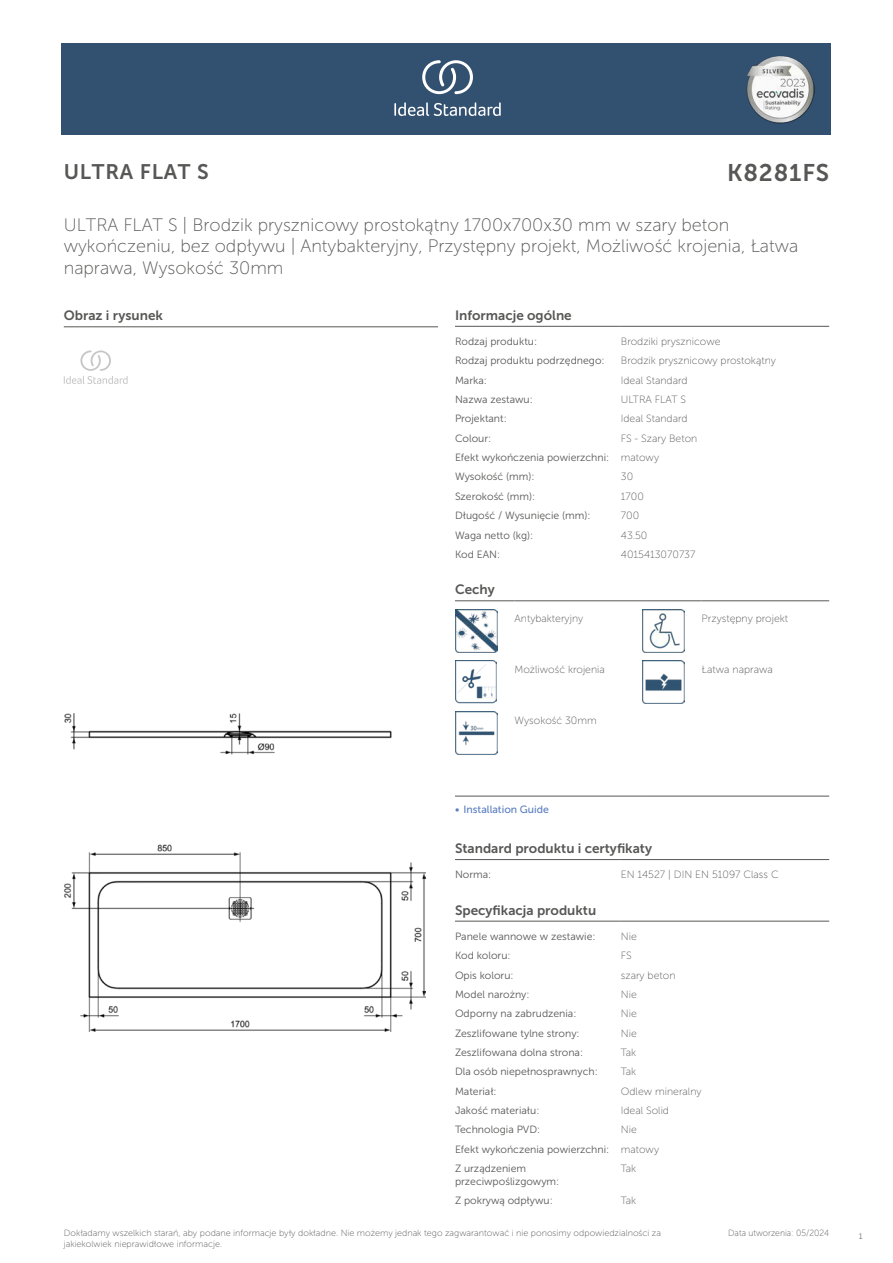
<style>
.page{position:relative;width:893px;height:1263px;background:#fff}
.page>*{position:absolute;margin:0;border:0;box-sizing:border-box;transform-origin:0 0}
.t1{font:24px "Museo Sans 700";letter-spacing:.035em;color:#575756}
.t2{font:21px "Museo Sans 700";letter-spacing:.035em;color:#575756}
.t3{font:18px/21.6px "Museo Sans 100";color:#575756}
.t4{font:13.5px "Museo Sans 700";color:#575756}
.t5{font:10.5px/19.4px "Museo Sans 300";color:#575756}
.t6{font:10.5px "Museo Sans 100";color:#575756}
.t7{font:10.5px "Museo Sans 500";color:#5b7ebf}
.t8{font:9px/10.8px "Museo Sans 100";color:#575756}
.t9{font:9px "Museo Sans 100";color:#575756;scale:.95 1}
.t10{font:300 9px "Calibri";color:#575756;scale:.95 1}
.s1{font-family:"Museo Sans 100"}
</style>
<div class="page">
<div style="left:62px;top:43px;width:769px;height:91px;background:#325070"></div>
<hr style="left:455px;top:326px;width:166px;height:1px;background:#575756">
<hr style="left:621px;top:326px;width:208px;height:1px;background:#575756">
<hr style="left:455px;top:600px;width:59px;height:1px;background:#575756">
<hr style="left:514px;top:600px;width:128px;height:1px;background:#575756">
<hr style="left:642px;top:600px;width:60px;height:1px;background:#575756">
<hr style="left:702px;top:600px;width:127px;height:1px;background:#575756">
<img style="left:455px;top:609px;width:42px;height:43px">
<img style="left:642px;top:609px;width:43px;height:43px">
<img style="left:456px;top:660px;width:41px;height:43px">
<img style="left:642px;top:660px;width:43px;height:43px">
<img style="left:455px;top:711px;width:42px;height:43px">
<hr style="left:455px;top:796px;width:187px;height:1px;background:#575756">
<hr style="left:642px;top:796px;width:187px;height:1px;background:#575756">
<hr style="left:455px;top:859px;width:166px;height:1px;background:#575756">
<hr style="left:621px;top:859px;width:208px;height:1px;background:#575756">
<hr style="left:455px;top:921px;width:166px;height:1px;background:#575756">
<hr style="left:621px;top:921px;width:208px;height:1px;background:#575756">
<img style="left:64px;top:714px;width:361px;height:317px">
<hr style="left:64px;top:327px;width:374px;height:1px;background:#575756">
<svg style="left:64px;top:350px;width:64px;height:34px"></svg>
<svg style="left:394px;top:102px;width:107px;height:14px"></svg>
<svg style="left:422px;top:60px;width:51px;height:34px"></svg>
<img style="left:746px;top:56px;width:68px;height:67px">
<h2 class="t2" style="left:64px;top:160px;width:146px">ULTRA FLAT S</h2>
<h1 class="t1" style="left:727px;top:160px;width:104px">K8281FS</h1>
<h3 class="t3" style="left:64px;top:214px;width:736px">ULTRA FLAT S | Brodzik prysznicowy prostokątny 1700x700x30 mm w szary beton wykończeniu, bez odpływu | Antybakteryjny, Przystępny projekt, Możliwość krojenia, Łatwa naprawa, Wysokość 30mm</h3>
<p class="t4" style="left:64px;top:308px;width:101px">Obraz i rysunek</p>
<p class="t4" style="left:455px;top:308px;width:118px">Informacje ogólne</p>
<p class="t5" style="left:455px;top:332px;width:84px">Rodzaj produktu:</p>
<p class="t6" style="left:621px;top:336px;width:101px">Brodziki prysznicowe</p>
<p class="t5" style="left:455px;top:351px;width:151px">Rodzaj produktu podrzędnego:</p>
<p class="t6" style="left:621px;top:355px;width:157px">Brodzik prysznicowy prostokątny</p>
<p class="t5" style="left:455px;top:370px;width:33px">Marka:</p>
<p class="t6" style="left:621px;top:374px;width:68px">Ideal Standard</p>
<p class="t5" style="left:455px;top:390px;width:79px">Nazwa zestawu:</p>
<p class="t6" style="left:621px;top:394px;width:67px">ULTRA FLAT S</p>
<p class="t5" style="left:455px;top:409px;width:53px">Projektant:</p>
<p class="t6" style="left:621px;top:413px;width:68px">Ideal Standard</p>
<p class="t5" style="left:455px;top:429px;width:38px">Colour:</p>
<p class="t6" style="left:621px;top:433px;width:78px">FS - Szary Beton</p>
<p class="t5" style="left:455px;top:448px;width:206px">Efekt wykończenia powierzchni: <span class="s1">matowy<br></span>Wysokość (mm):</p>
<p class="t6" style="left:621px;top:471px;width:14px">30</p>
<p class="t5" style="left:455px;top:487px;width:82px">Szerokość (mm):</p>
<p class="t6" style="left:621px;top:491px;width:25px">1700</p>
<p class="t5" style="left:455px;top:506px;width:137px">Długość / Wysunięcie (mm):</p>
<p class="t6" style="left:621px;top:510px;width:20px">700</p>
<p class="t5" style="left:455px;top:525px;width:80px">Waga netto (kg):</p>
<p class="t6" style="left:621px;top:529px;width:28px">43.50</p>
<p class="t5" style="left:455px;top:545px;width:47px">Kod EAN:</p>
<p class="t6" style="left:621px;top:549px;width:76px">4015413070737</p>
<p class="t4" style="left:455px;top:582px;width:41px">Cechy</p>
<p class="t6" style="left:514px;top:612px;width:70px">Antybakteryjny</p>
<p class="t6" style="left:702px;top:612px;width:88px">Przystępny projekt</p>
<p class="t6" style="left:514px;top:663px;width:92px">Możliwość krojenia</p>
<p class="t6" style="left:702px;top:663px;width:73px">Łatwa naprawa</p>
<p class="t6" style="left:514px;top:714px;width:84px">Wysokość 30mm</p>
<p class="t7" style="left:455px;top:803px;width:95px">• Installation Guide</p>
<p class="t4" style="left:455px;top:841px;width:199px">Standard produktu i certyfikaty</p>
<p class="t5" style="left:455px;top:865px;width:38px">Norma:</p>
<p class="t6" style="left:621px;top:869px;width:159px">EN 14527 | DIN EN 51097 Class C</p>
<p class="t4" style="left:455px;top:902px;width:143px">Specyfikacja produktu</p>
<p class="t5" style="left:455px;top:927px;width:142px">Panele wannowe w zestawie:</p>
<p class="t6" style="left:621px;top:931px;width:17px">Nie</p>
<p class="t5" style="left:455px;top:946px;width:57px">Kod koloru:</p>
<p class="t6" style="left:621px;top:950px;width:12px">FS</p>
<p class="t5" style="left:455px;top:965px;width:60px">Opis koloru:</p>
<p class="t6" style="left:621px;top:969px;width:56px">szary beton</p>
<p class="t5" style="left:455px;top:985px;width:76px">Model narożny:</p>
<p class="t6" style="left:621px;top:989px;width:17px">Nie</p>
<p class="t5" style="left:455px;top:1004px;width:123px">Odporny na zabrudzenia:</p>
<p class="t6" style="left:621px;top:1008px;width:17px">Nie</p>
<p class="t5" style="left:455px;top:1023px;width:126px">Zeszlifowane tylne strony:</p>
<p class="t6" style="left:621px;top:1027px;width:17px">Nie</p>
<p class="t5" style="left:455px;top:1043px;width:130px">Zeszlifowana dolna strona:</p>
<p class="t6" style="left:621px;top:1047px;width:17px">Tak</p>
<p class="t5" style="left:455px;top:1062px;width:144px">Dla osób niepełnosprawnych:</p>
<p class="t6" style="left:621px;top:1066px;width:17px">Tak</p>
<p class="t5" style="left:455px;top:1081px;width:43px">Materiał:</p>
<p class="t6" style="left:621px;top:1085px;width:82px">Odlew mineralny</p>
<p class="t5" style="left:455px;top:1101px;width:86px">Jakość materiału:</p>
<p class="t6" style="left:621px;top:1105px;width:50px">Ideal Solid</p>
<p class="t5" style="left:455px;top:1120px;width:87px">Technologia PVD:</p>
<p class="t6" style="left:621px;top:1124px;width:17px">Nie</p>
<p class="t5" style="left:455px;top:1139px;width:206px">Efekt wykończenia powierzchni: <span class="s1">matowy<br></span>Z urządzeniem</p>
<p class="t5" style="left:455px;top:1171px;width:106px">przeciwpoślizgowym:</p>
<p class="t6" style="left:621px;top:1163px;width:17px">Tak</p>
<p class="t5" style="left:455px;top:1191px;width:99px">Z pokrywą odpływu:</p>
<p class="t6" style="left:621px;top:1195px;width:17px">Tak</p>
<p class="t8" style="left:64px;top:1227px;width:599px">Dokładamy wszelkich starań, aby podane informacje były dokładne. Nie możemy jednak tego zagwarantować i nie ponosimy odpowiedzialności za jakiekolwiek nieprawidłowe informacje.</p>
<p class="t9" style="left:728px;top:1228px;width:108px">Data utworzenia: 05/2024</p>
<p class="t10" style="left:858px;top:1230px;width:6px">1</p>
</div>
